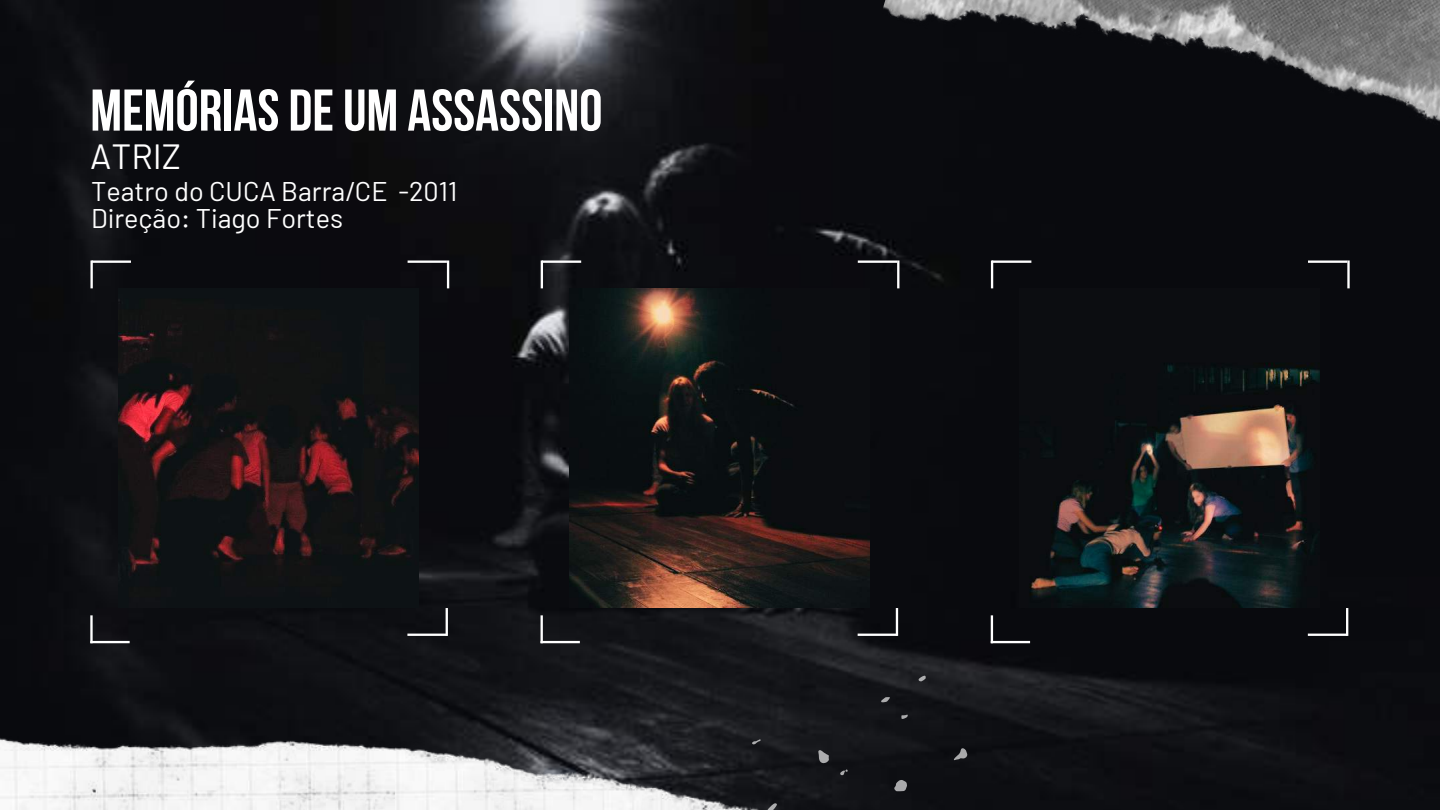
<style>
.page{position:relative;width:1440px;height:810px;background:#fff}
.page>*{position:absolute;margin:0;border:0;box-sizing:border-box;transform-origin:0 0}
.t1{font:58.7px "Bebas Neue Cyrillic";color:#fff}
.t2{font:35px "Barlow";color:#fff}
.t3{font:27px/27px "Barlow";color:#fff}
</style>
<div class="page">
<img style="left:0;top:0;width:1440px;height:810px">
<img style="left:119px;top:288px;width:300px;height:320px">
<hr style="left:92px;top:261px;width:39px;height:2px;background:#fff">
<hr style="left:90px;top:261px;width:3px;height:27px;background:#fff">
<hr style="left:408px;top:261px;width:39px;height:2px;background:#fff">
<hr style="left:447px;top:261px;width:2px;height:27px;background:#fff">
<hr style="left:446px;top:608px;width:2px;height:28px;background:#fff">
<hr style="left:407px;top:634px;width:40px;height:2px;background:#fff">
<hr style="left:90px;top:615px;width:3px;height:28px;background:#fff">
<hr style="left:90px;top:641px;width:40px;height:2px;background:#fff">
<img style="left:569px;top:288px;width:300px;height:320px">
<hr style="left:542px;top:261px;width:39px;height:2px;background:#fff">
<hr style="left:541px;top:261px;width:2px;height:27px;background:#fff">
<hr style="left:858px;top:261px;width:39px;height:2px;background:#fff">
<hr style="left:896px;top:608px;width:2px;height:28px;background:#fff">
<hr style="left:858px;top:634px;width:39px;height:2px;background:#fff">
<hr style="left:541px;top:615px;width:2px;height:28px;background:#fff">
<hr style="left:541px;top:641px;width:39px;height:2px;background:#fff">
<img style="left:1019px;top:288px;width:300px;height:320px">
<hr style="left:1346px;top:608px;width:2px;height:28px;background:#fff">
<hr style="left:1308px;top:634px;width:39px;height:2px;background:#fff">
<hr style="left:991px;top:615px;width:2px;height:28px;background:#fff">
<hr style="left:991px;top:641px;width:39px;height:2px;background:#fff">
<img style="left:879px;top:0;width:561px;height:288px">
<img style="left:0;top:737px;width:839px;height:73px">
<svg style="left:892px;top:778px;width:17px;height:17px"></svg>
<svg style="left:815px;top:747px;width:16px;height:18px"></svg>
<svg style="left:951px;top:747px;width:18px;height:16px"></svg>
<svg style="left:764px;top:803px;width:16px;height:7px"></svg>
<svg style="left:880px;top:696px;width:11px;height:8px"></svg>
<svg style="left:918px;top:675px;width:9px;height:7px"></svg>
<svg style="left:900px;top:713px;width:9px;height:7px"></svg>
<svg style="left:751px;top:738px;width:10px;height:7px"></svg>
<svg style="left:839px;top:769px;width:9px;height:7px"></svg>
<h1 class="t1" style="left:90px;top:87px;width:514px">MEMÓRIAS DEUM ASSASSINO</h1>
<p class="t2" style="left:90px;top:134px;width:92px">ATRIZ</p>
<p class="t3" style="left:91px;top:177px;width:368px">Teatro do CUCA Barra/CE -2011<br>Direção: Tiago Fortes</p>
</div>
